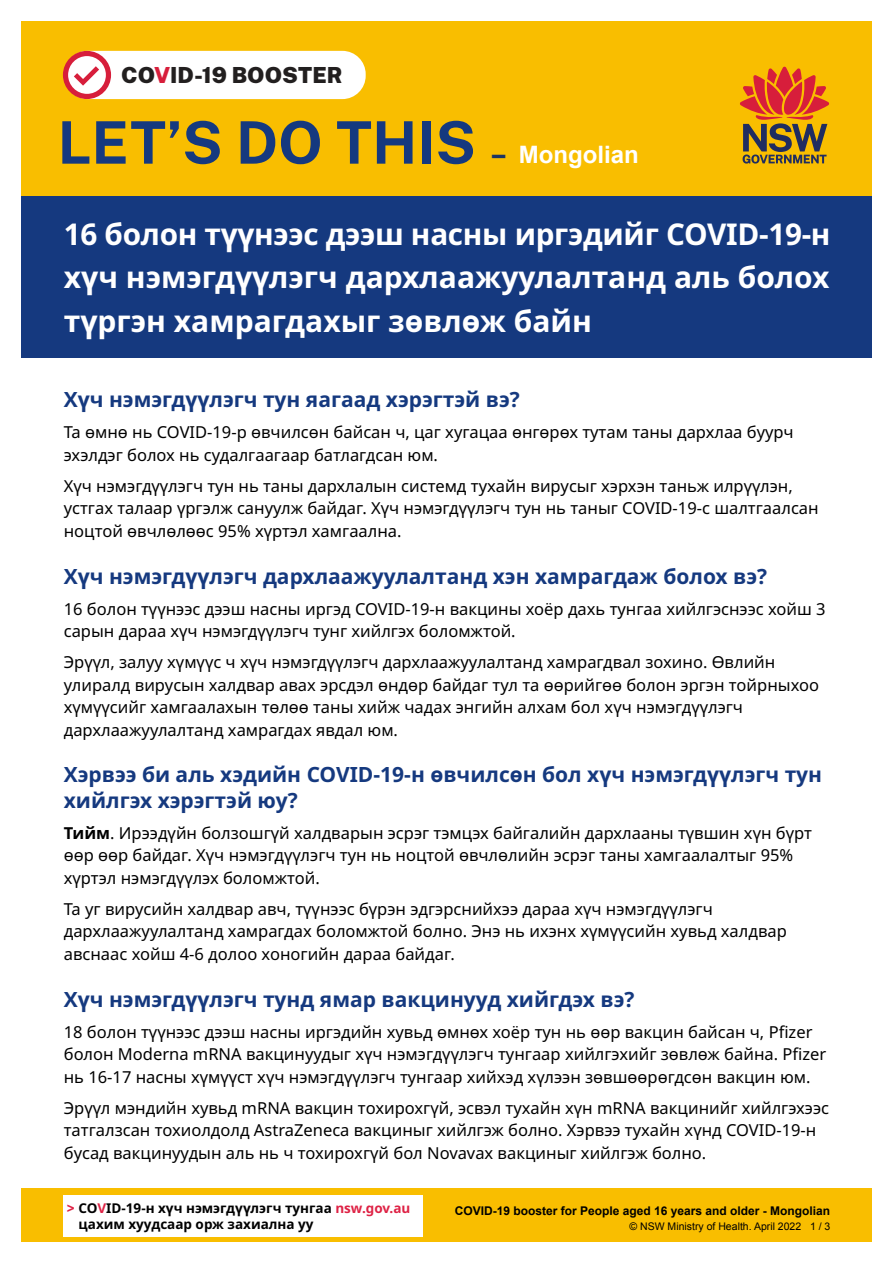
<style>
.page{position:relative;width:893px;height:1263px;background:#fff}
.page>*{position:absolute;margin:0;border:0;box-sizing:border-box;transform-origin:0 0}
.t1{font:700 58.65px "Public Sans";color:#15397f}
.t2{font:700 30px/43.5px "Noto Sans";color:#fff;text-align:justify}
.t3{font:700 24px "Arial";color:#fff}
.t4{font:900 22.2px "Public Sans";letter-spacing:.005em;color:#221f1f}
.Heading_Blue{font:700 21px/25.5px "Noto Sans";color:#15397f}
.Body{font:16.5px/22.5px "Noto Sans";color:#000}
.t5{font:700 13.5px/16.2px "Noto Sans";color:#000}
.t6{font:700 12px "Arial";color:#000}
.t7{font:10.5px "Arial";color:#000}
.s1{color:#d71e3b}
.s2{color:#1d3461}
.s3{font-weight:700}
.s4{font-family:"Arial";color:#de2245}
.s5{color:#de2245}
</style>
<div class="page">
<div style="left:21px;top:21px;width:851px;height:175px;background:#f9be00"></div>
<svg style="left:740px;top:67px;width:89px;height:97px"></svg>
<div style="left:65px;top:51px;width:301px;height:48px;background:#fff;border-radius:23px"></div>
<svg style="left:63px;top:51px;width:48px;height:48px"></svg>
<div style="left:21px;top:1188px;width:851px;height:54px;background:#f9be00"></div>
<div style="left:63px;top:1195px;width:360px;height:42px;background:#fff"></div>
<div style="left:21px;top:196px;width:851px;height:161px;background:#15397f"></div>
<h3 class="t4" style="left:121px;top:57px;width:223px">CO<span class="s1">V</span>ID-19 BOOSTER</h3>
<h1 class="t1" style="left:58px;top:99px;width:420px">LET’S DO THIS</h1>
<p class="t3" style="left:492px;top:139px;width:148px"><span class="s2">–</span> Mongolian</p>
<p class="t2" style="left:64px;top:213px;width:768px">16 болон түүнээс дээш насны иргэдийг COVID-19-н хүч нэмэгдүүлэгч дархлаажуулалтанд аль болох түргэн хамрагдахыг зөвлөж байн</p>
<p class="Heading_Blue" style="left:64px;top:387px;width:458px">Хүч нэмэгдүүлэгч тун яагаад хэрэгтэй вэ?</p>
<p class="Body" style="left:64px;top:421px;width:731px">Та өмнө нь COVID-19-р өвчилсөн байсан ч, цаг хугацаа өнгөрөх тутам таны дархлаа буурч эхэлдэг болох нь судалгаагаар батлагдсан юм.</p>
<p class="Body" style="left:64px;top:475px;width:756px">Хүч нэмэгдүүлэгч тун нь таны дархлалын системд тухайн вирусыг хэрхэн таньж илрүүлэн, устгах талаар үргэлж сануулж байдаг. Хүч нэмэгдүүлэгч тун нь таныг COVID-19-с шалтгаалсан ноцтой өвчлөлөөс 95% хүртэл хамгаална.</p>
<p class="Heading_Blue" style="left:64px;top:564px;width:705px">Хүч нэмэгдүүлэгч дархлаажуулалтанд хэн хамрагдаж болох вэ?</p>
<p class="Body" style="left:64px;top:598px;width:763px">16 болон түүнээс дээш насны иргэд COVID-19-н вакцины хоёр дахь тунгаа хийлгэснээс хойш 3 сарын дараа хүч нэмэгдүүлэгч тунг хийлгэх боломжтой.</p>
<p class="Body" style="left:64px;top:651px;width:757px">Эрүүл, залуу хүмүүс ч хүч нэмэгдүүлэгч дархлаажуулалтанд хамрагдвал зохино. Өвлийн улиралд вирусын халдвар авах эрсдэл өндөр байдаг тул та өөрийгөө болон эргэн тойрныхоо хүмүүсийг хамгаалахын төлөө таны хийж чадах энгийн алхам бол хүч нэмэгдүүлэгч дархлаажуулалтанд хамрагдах явдал юм.</p>
<p class="Heading_Blue" style="left:64px;top:762px;width:760px">Хэрвээ би аль хэдийн COVID-19-н өвчилсөн бол хүч нэмэгдүүлэгч тун хийлгэх хэрэгтэй юу?</p>
<p class="Body" style="left:64px;top:822px;width:750px"><span class="s3">Тийм</span>. Ирээдүйн болзошгүй халдварын эсрэг тэмцэх байгалийн дархлааны түвшин хүн бүрт өөр өөр байдаг. Хүч нэмэгдүүлэгч тун нь ноцтой өвчлөлийн эсрэг таны хамгаалалтыг 95% хүртэл нэмэгдүүлэх боломжтой.</p>
<p class="Body" style="left:64px;top:898px;width:725px">Та уг вирусийн халдвар авч, түүнээс бүрэн эдгэрснийхээ дараа хүч нэмэгдүүлэгч дархлаажуулалтанд хамрагдах боломжтой болно. Энэ нь ихэнх хүмүүсийн хувьд халдвар авснаас хойш 4-6 долоо хоногийн дараа байдаг.</p>
<p class="Heading_Blue" style="left:64px;top:987px;width:572px">Хүч нэмэгдүүлэгч тунд ямар вакцинууд хийгдэх вэ?</p>
<p class="Body" style="left:64px;top:1021px;width:764px">18 болон түүнээс дээш насны иргэдийн хувьд өмнөх хоёр тун нь өөр вакцин байсан ч, Pfizer болон Moderna mRNA вакцинуудыг хүч нэмэгдүүлэгч тунгаар хийлгэхийг зөвлөж байна. Pfizer нь 16-17 насны хүмүүст хүч нэмэгдүүлэгч тунгаар хийхэд хүлээн зөвшөөрөгдсөн вакцин юм.</p>
<p class="Body" style="left:64px;top:1097px;width:767px">Эрүүл мэндийн хувьд mRNA вакцин тохирохгүй, эсвэл тухайн хүн mRNA вакцинийг хийлгэхээс татгалзсан тохиолдолд AstraZeneca вакциныг хийлгэж болно. Хэрвээ тухайн хүнд COVID-19-н бусад вакцинуудын аль нь ч тохирохгүй бол Novavax вакциныг хийлгэж болно.</p>
<p class="t5" style="left:79px;top:1200px;width:333px;text-indent:-12px"><span class="s4">&gt;</span> CO<span class="s5">V</span>ID-19-н хүч нэмэгдүүлэгч тунгаа <span class="s5">nsw.gov.au </span>цахим хуудсаар орж захиална уу</p>
<p class="t6" style="left:455px;top:1203px;width:377px">COVID-19 booster for People aged 16 years and older - Mongolian</p>
<p class="t7" style="left:630px;top:1219px;width:202px">© NSW Ministry of Health. April 2022 1 / 3</p>
</div>
